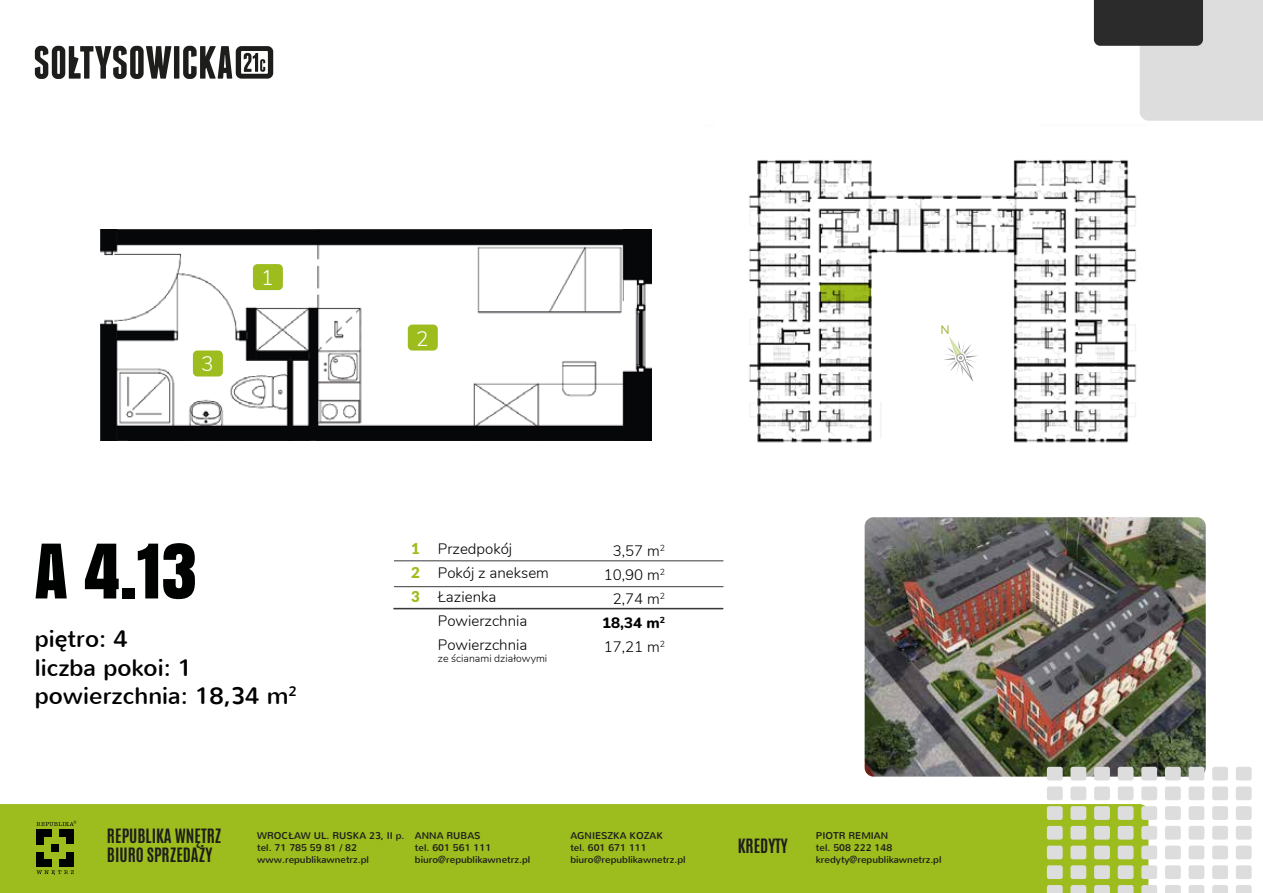
<style>
.page{position:relative;width:1263px;height:893px;background:#fff}
.page>*{position:absolute;margin:0;border:0;box-sizing:border-box;transform-origin:0 0}
.t1{font:70.5px "Anton";color:#000101}
.t2{font:23.85px/28.7px "Nunito";color:#000101}
.t3{font:300 20.85px "Nunito";color:#fff}
.t4{font:700 16.5px/19.8px "Antonio";color:#1d1d1b}
.t5{font:300 15px/24px "Nunito";color:#000101}
.t6{font:900 15px/24px "Lato";color:#9dbc1d;text-align:justify}
.t7{font:12.15px "Lato";color:#9dbb3a}
.t8{font:300 10.5px "Nunito";color:#000101}
.t9{font:9.75px/11.7px "Nunito";color:#1d1d1b}
.s1{font-weight:700;font-style:italic}
.s2{font-weight:800}
</style>
<div class="page">
<img style="left:749px;top:160px;width:388px;height:369px">
<img style="left:101px;top:230px;width:551px;height:211px">
<img style="left:865px;top:517px;width:341px;height:260px">
<svg style="left:1094px;top:0;width:169px;height:121px"></svg>
<div style="left:0;top:804px;width:1148px;height:89px;background:#9dbc1d"></div>
<svg style="left:36px;top:870px;width:38px;height:5px"></svg>
<div style="left:37px;top:829px;width:7px;height:7px;background:#000101"></div>
<div style="left:44px;top:829px;width:7px;height:7px;background:#000101"></div>
<div style="left:59px;top:829px;width:7px;height:7px;background:#000101"></div>
<div style="left:67px;top:829px;width:7px;height:7px;background:#000101"></div>
<div style="left:67px;top:837px;width:7px;height:7px;background:#000101"></div>
<div style="left:37px;top:837px;width:7px;height:7px;background:#000101"></div>
<div style="left:52px;top:845px;width:7px;height:7px;background:#000101"></div>
<div style="left:37px;top:860px;width:7px;height:7px;background:#000101"></div>
<div style="left:44px;top:860px;width:7px;height:7px;background:#000101"></div>
<div style="left:37px;top:852px;width:7px;height:7px;background:#000101"></div>
<div style="left:59px;top:860px;width:7px;height:7px;background:#000101"></div>
<div style="left:67px;top:860px;width:7px;height:7px;background:#000101"></div>
<div style="left:67px;top:852px;width:7px;height:7px;background:#000101"></div>
<svg style="left:36px;top:821px;width:40px;height:5px"></svg>
<svg style="left:943px;top:333px;width:35px;height:50px"></svg>
<hr style="left:394px;top:586px;width:329px;height:1px;background:#3a3938">
<hr style="left:394px;top:561px;width:329px;height:1px;background:#3a3938">
<hr style="left:393px;top:608px;width:330px;height:1px;background:#3a3938">
<svg style="left:35px;top:46px;width:136px;height:33px"></svg>
<div style="left:174px;top:46px;width:5px;height:33px;background:#1d1d1b"></div>
<svg style="left:183px;top:46px;width:90px;height:33px"></svg>
<svg style="left:1047px;top:767px;width:16px;height:13px"></svg>
<svg style="left:1070px;top:767px;width:16px;height:13px"></svg>
<svg style="left:1094px;top:767px;width:16px;height:13px"></svg>
<svg style="left:1118px;top:767px;width:15px;height:13px"></svg>
<svg style="left:1141px;top:767px;width:16px;height:13px"></svg>
<svg style="left:1165px;top:767px;width:16px;height:13px"></svg>
<svg style="left:1188px;top:767px;width:16px;height:13px"></svg>
<svg style="left:1212px;top:767px;width:16px;height:13px"></svg>
<svg style="left:1236px;top:767px;width:16px;height:13px"></svg>
<svg style="left:1047px;top:786px;width:16px;height:14px"></svg>
<svg style="left:1070px;top:786px;width:16px;height:14px"></svg>
<svg style="left:1094px;top:786px;width:16px;height:14px"></svg>
<svg style="left:1118px;top:786px;width:15px;height:14px"></svg>
<svg style="left:1141px;top:786px;width:16px;height:14px"></svg>
<svg style="left:1165px;top:786px;width:16px;height:14px"></svg>
<svg style="left:1188px;top:786px;width:16px;height:14px"></svg>
<svg style="left:1212px;top:786px;width:16px;height:14px"></svg>
<svg style="left:1236px;top:786px;width:16px;height:14px"></svg>
<svg style="left:1047px;top:806px;width:16px;height:14px"></svg>
<svg style="left:1070px;top:806px;width:16px;height:14px"></svg>
<svg style="left:1094px;top:806px;width:16px;height:14px"></svg>
<svg style="left:1118px;top:806px;width:15px;height:14px"></svg>
<svg style="left:1141px;top:806px;width:16px;height:14px"></svg>
<svg style="left:1165px;top:806px;width:16px;height:14px"></svg>
<svg style="left:1188px;top:806px;width:16px;height:14px"></svg>
<svg style="left:1212px;top:806px;width:16px;height:14px"></svg>
<svg style="left:1236px;top:806px;width:16px;height:14px"></svg>
<svg style="left:1047px;top:826px;width:16px;height:14px"></svg>
<svg style="left:1070px;top:826px;width:16px;height:14px"></svg>
<svg style="left:1094px;top:826px;width:16px;height:14px"></svg>
<svg style="left:1118px;top:826px;width:15px;height:14px"></svg>
<svg style="left:1141px;top:826px;width:16px;height:14px"></svg>
<svg style="left:1165px;top:826px;width:16px;height:14px"></svg>
<svg style="left:1188px;top:826px;width:16px;height:14px"></svg>
<svg style="left:1212px;top:826px;width:16px;height:14px"></svg>
<svg style="left:1236px;top:826px;width:16px;height:14px"></svg>
<svg style="left:1047px;top:846px;width:16px;height:13px"></svg>
<svg style="left:1070px;top:846px;width:16px;height:13px"></svg>
<svg style="left:1094px;top:846px;width:16px;height:13px"></svg>
<svg style="left:1118px;top:846px;width:15px;height:13px"></svg>
<svg style="left:1141px;top:846px;width:16px;height:13px"></svg>
<svg style="left:1165px;top:846px;width:16px;height:13px"></svg>
<svg style="left:1188px;top:846px;width:16px;height:13px"></svg>
<svg style="left:1212px;top:846px;width:16px;height:13px"></svg>
<svg style="left:1236px;top:846px;width:16px;height:13px"></svg>
<svg style="left:1047px;top:865px;width:16px;height:14px"></svg>
<svg style="left:1070px;top:865px;width:16px;height:14px"></svg>
<svg style="left:1094px;top:865px;width:16px;height:14px"></svg>
<svg style="left:1118px;top:865px;width:15px;height:14px"></svg>
<svg style="left:1141px;top:865px;width:16px;height:14px"></svg>
<svg style="left:1165px;top:865px;width:16px;height:14px"></svg>
<svg style="left:1188px;top:865px;width:16px;height:14px"></svg>
<svg style="left:1212px;top:865px;width:16px;height:14px"></svg>
<svg style="left:1236px;top:865px;width:16px;height:14px"></svg>
<svg style="left:1047px;top:885px;width:16px;height:8px"></svg>
<svg style="left:1070px;top:885px;width:16px;height:8px"></svg>
<svg style="left:1094px;top:885px;width:16px;height:8px"></svg>
<svg style="left:1118px;top:885px;width:15px;height:8px"></svg>
<svg style="left:1141px;top:885px;width:16px;height:8px"></svg>
<svg style="left:1165px;top:885px;width:16px;height:8px"></svg>
<svg style="left:1188px;top:885px;width:16px;height:8px"></svg>
<svg style="left:1212px;top:885px;width:16px;height:8px"></svg>
<svg style="left:1236px;top:885px;width:16px;height:8px"></svg>
<svg style="left:253px;top:264px;width:30px;height:26px"></svg>
<svg style="left:408px;top:325px;width:30px;height:26px"></svg>
<svg style="left:193px;top:350px;width:30px;height:26px"></svg>
<h3 class="t3" style="left:201px;top:349px;width:14px">3</h3>
<h3 class="t3" style="left:261px;top:263px;width:14px">1</h3>
<h1 class="t1" style="left:35px;top:516px;width:164px">A 4.13</h1>
<h2 class="t2" style="left:35px;top:625px;width:264px">pi<span class="s1">ę</span>tro: 4<br>liczba pokoi: 1 powierzchnia: 18,34 m<sup>2</sup></h2>
<h3 class="t3" style="left:416px;top:323px;width:14px">2</h3>
<h3 class="t5" style="left:438px;top:536px;width:113px">Przedpokój<br>Pokój z aneksem<br>Łazienka<br>Powierzchnia<br>Powierzchnia</h3>
<p class="t8" style="left:438px;top:651px;width:111px">ze ścianami działowymi</p>
<h3 class="t6" style="left:411px;top:536px;width:10px">1<br>2<br>3</h3>
<h3 class="t5" style="left:602px;top:538px;width:64px;text-align:right">3,57 m<sup>2<br></sup>10,90 m<sup>2<br></sup>2,74 m<sup>2<br></sup><span class="s2">18,34 m</span><sup>2<br></sup>17,21 m<sup>2</sup></h3>
<p class="t7" style="left:940px;top:321px;width:11px">N</p>
<h3 class="t4" style="left:107px;top:826px;width:116px">REPUBLIKA WNĘTRZ<br>BIURO SPRZEDAŻY</h3>
<p class="t9" style="left:257px;top:830px;width:149px">WROCŁAW UL. RUSKA 23, II p. tel. 71 785 59 81 / 82 www.republikawnetrz.pl</p>
<p class="t9" style="left:570px;top:830px;width:117px">AGNIESZKA KOZAK<br>tel. 601 671 111 biuro@republikawnetrz.pl</p>
<p class="t9" style="left:415px;top:830px;width:117px">ANNA RUBAS<br>tel. 601 561 111 biuro@republikawnetrz.pl</p>
<p class="t9" style="left:816px;top:830px;width:127px">PIOTR REMIAN<br>tel. 508 222 148 kredyty@republikawnetrz.pl</p>
<h3 class="t4" style="left:738px;top:836px;width:52px">KREDYTY</h3>
</div>
